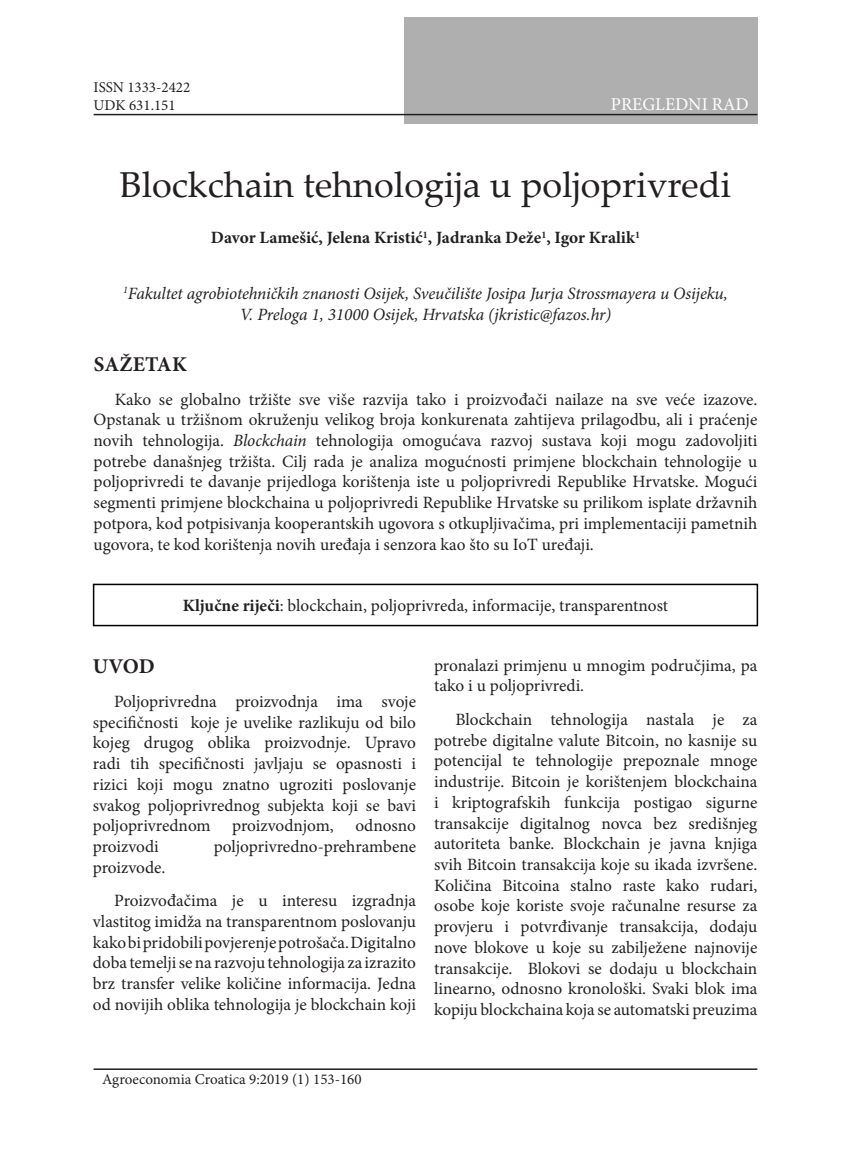
<style>
.page{position:relative;width:851px;height:1149px;background:#fff}
.page>*{position:absolute;margin:0;border:0;box-sizing:border-box;transform-origin:0 0}
.t1{font:36px "Palatino Linotype";color:#231f20}
.t2{font:700 21px "Minion Pro";letter-spacing:.01em;color:#231f20}
.t3{font:18px "Minion Pro";color:#fff}
.paragraph{font:17.25px/20.7px "Minion Pro";letter-spacing:-.005em;color:#231f20;text-align:justify}
.abstract{font:17.25px/20.7px "Minion Pro";color:#231f20;text-align:justify}
.Adresa{font:italic 17.25px "Minion Pro";letter-spacing:-.01em;color:#231f20}
.kljucne-rijeci{font:17.25px "Minion Pro";letter-spacing:-.005em;color:#231f20}
.autori{font:700 17.25px "Minion Pro";color:#231f20}
.t4{font:15px "Minion Pro";color:#231f20}
.s1{font-style:italic}
.s2{font-weight:700}
</style>
<div class="page">
<div style="left:404px;top:17px;width:353px;height:106px;background:#afafaf"></div>
<hr style="left:94px;top:114px;width:663px;height:1px;background:#231f20">
<hr style="left:94px;top:1068px;width:663px;height:1px;background:#231f20">
<div style="left:93px;top:583px;width:665px;height:43px;border:2px solid #000"></div>
<p class="t4" style="left:94px;top:77px;width:98px">ISSN 1333-2422</p>
<p class="t4" style="left:94px;top:95px;width:84px">UDK 631.151</p>
<p class="t3" style="left:611px;top:92px;width:139px">PREGLEDNI RAD</p>
<p class="t1" style="left:120px;top:159px;width:613px">Blockchain tehnologija u poljoprivredi</p>
<p class="autori" style="left:211px;top:226px;width:430px">Davor Lamešić, Jelena Kristić<sup>1</sup>, Jadranka Deže<sup>1</sup>, Igor Kralik<sup>1</sup></p>
<p class="Adresa" style="left:123px;top:281px;width:606px"><sup>1</sup>Fakultet agrobiotehničkih znanosti Osijek, Sveučilište Josipa Jurja Strossmayera u Osijeku,</p>
<p class="Adresa" style="left:240px;top:302px;width:373px">V. Preloga 1, 31000 Osijek, Hrvatska (jkristic@fazos.hr)</p>
<p class="t2" style="left:94px;top:349px;width:95px">SAŽETAK</p>
<p class="abstract" style="left:94px;top:388px;width:665px;text-indent:21px">Kako se globalno tržište sve više razvija tako i proizvođači nailaze na sve veće izazove.<br>Opstanak u tržišnom okruženju velikog broja konkurenata zahtijeva prilagodbu, ali i praćenje novih tehnologija. <span class="s1">Blockchain</span> tehnologija omogućava razvoj sustava koji mogu zadovoljiti potrebe današnjeg tržišta. Cilj rada je analiza mogućnosti primjene blockchain tehnologije u poljoprivredi te davanje prijedloga korištenja iste u poljoprivredi Republike Hrvatske. Mogući segmenti primjene blockchaina u poljoprivredi Republike Hrvatske su prilikom isplate državnih potpora, kod potpisivanja kooperantskih ugovora s otkupljivačima, pri implementaciji pametnih ugovora, te kod korištenja novih uređaja i senzora kao što su IoT uređaji.</p>
<p class="kljucne-rijeci" style="left:183px;top:594px;width:487px"><span class="s2">Ključne riječi</span>: blockchain, poljoprivreda, informacije, transparentnost</p>
<p class="t2" style="left:93px;top:651px;width:63px">UVOD</p>
<p class="paragraph" style="left:93px;top:691px;width:325px;text-indent:21px">Poljoprivredna proizvodnja ima svoje specifičnosti koje je uvelike razlikuju od bilo kojeg drugog oblika proizvodnje. Upravo radi tih specifičnosti javljaju se opasnosti i rizici koji mogu znatno ugroziti poslovanje svakog poljoprivrednog subjekta koji se bavi poljoprivrednom proizvodnjom, odnosno proizvodi</p>
<p class="paragraph" style="left:214px;top:835px;width:204px">poljoprivredno-prehrambene</p>
<p class="paragraph" style="left:93px;top:856px;width:74px">proizvode.</p>
<p class="paragraph" style="left:93px;top:890px;width:325px;text-indent:21px">Proizvođačima je u interesu izgradnja vlastitog imidža na transparentnom poslovanju kako bi pridobili povjerenje potrošača. Digitalno doba temelji se na razvoju tehnologija za izrazito brz transfer velike količine informacija. Jedna od novijih oblika tehnologija je blockchain koji</p>
<p class="paragraph" style="left:434px;top:654px;width:325px">pronalazi primjenu u mnogim područjima, pa tako i u poljoprivredi.</p>
<p class="paragraph" style="left:434px;top:709px;width:325px;text-indent:21px">Blockchain tehnologija nastala je za potrebe digitalne valute Bitcoin, no kasnije su potencijal te tehnologije prepoznale mnoge industrije. Bitcoin je korištenjem blockchaina i kriptografskih funkcija postigao sigurne transakcije digitalnog novca bez središnjeg autoriteta banke. Blockchain je javna knjiga svih Bitcoin transakcija koje su ikada izvršene.<br>Količina Bitcoina stalno raste kako rudari, osobe koje koriste svoje računalne resurse za provjeru i potvrđivanje transakcija, dodaju nove blokove u koje su zabilježene najnovije transakcije. Blokovi se dodaju u blockchain linearno, odnosno kronološki. Svaki blok ima kopiju blockchaina koja se automatski preuzima</p>
<p class="t4" style="left:102px;top:1068px;width:261px">Agroeconomia Croatica 9:2019 (1) 153-160</p>
</div>
